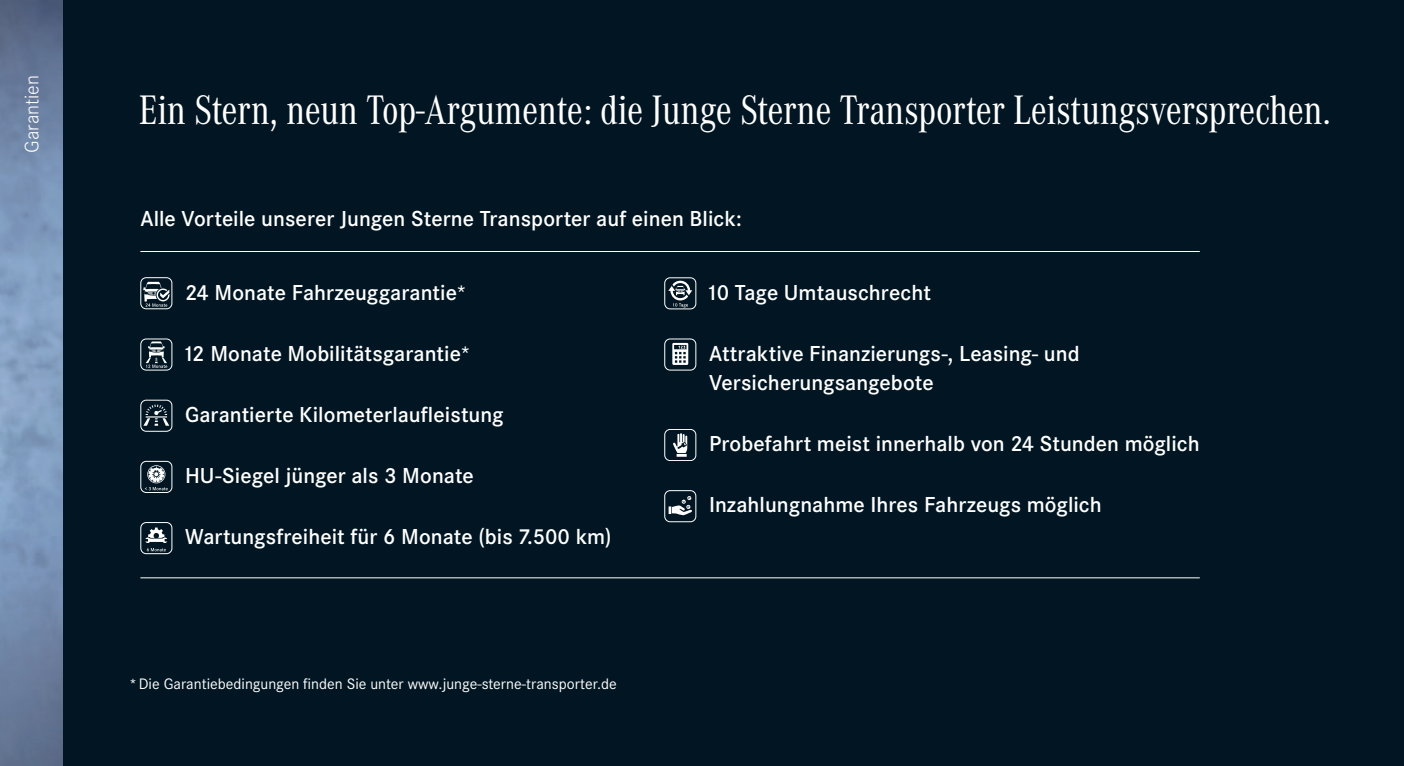
<style>
.page{position:relative;width:1404px;height:766px;background:#fff}
.page>*{position:absolute;margin:0;border:0;box-sizing:border-box;transform-origin:0 0}
.t1{font:42.75px "Corporate A Con";letter-spacing:-.01em;color:#fff}
.t2{font:600 22.5px/29.2px "Corporate S";color:#fff}
.t3{font:300 20.25px "Corporate S";color:#fff}
.t4{font:15.75px "Corporate S";color:#fff}
</style>
<div class="page">
<img style="left:0;top:0;width:64px;height:765px">
<div style="left:64px;top:0;width:1339px;height:765px;background:#011622"></div>
<img style="left:1403px;top:0;width:1px;height:765px">
<div style="left:140px;top:277px;width:32px;height:32px;border:1px solid #fff;border-radius:5px"></div>
<svg style="left:143px;top:282px;width:26px;height:25px"></svg>
<div style="left:140px;top:338px;width:32px;height:32px;border:1px solid #fff;border-radius:5px"></div>
<svg style="left:146px;top:341px;width:21px;height:27px"></svg>
<div style="left:140px;top:399px;width:32px;height:32px;border:1px solid #fff;border-radius:5px"></div>
<svg style="left:144px;top:404px;width:25px;height:21px"></svg>
<div style="left:140px;top:461px;width:32px;height:31px;border:1px solid #fff;border-radius:5px"></div>
<svg style="left:145px;top:465px;width:23px;height:25px"></svg>
<div style="left:140px;top:522px;width:32px;height:32px;border:1px solid #fff;border-radius:5px"></div>
<svg style="left:145px;top:527px;width:22px;height:24px"></svg>
<hr style="left:140px;top:251px;width:1059px;height:1px;background:#fff">
<div style="left:664px;top:277px;width:32px;height:32px;border:1px solid #fff;border-radius:5px"></div>
<svg style="left:668px;top:280px;width:24px;height:27px"></svg>
<div style="left:664px;top:338px;width:32px;height:32px;border:1px solid #fff;border-radius:5px"></div>
<svg style="left:672px;top:343px;width:16px;height:22px"></svg>
<div style="left:664px;top:429px;width:32px;height:32px;border:1px solid #fff;border-radius:5px"></div>
<svg style="left:673px;top:433px;width:14px;height:23px"></svg>
<div style="left:664px;top:490px;width:32px;height:32px;border:1px solid #fff;border-radius:5px"></div>
<svg style="left:668px;top:496px;width:24px;height:19px"></svg>
<hr style="left:140px;top:577px;width:1059px;height:1px;background:#fff">
<p class="t3" style="left:24px;top:152px;width:79px;rotate:-90deg">Garantien</p>
<h1 class="t1" style="left:139px;top:93px;width:1193px">Ein Stern, neun Top-Argumente: die Junge Sterne Transporter Leistungsversprechen.</h1>
<p class="t2" style="left:140px;top:205px;width:602px">Alle Vorteile unserer Jungen Sterne Transporter auf einen Blick:</p>
<p class="t2" style="left:185px;top:279px;width:283px">24 Monate Fahrzeuggarantie*</p>
<p class="t2" style="left:182px;top:340px;width:291px">12 Monate Mobilitätsgarantie*</p>
<p class="t2" style="left:185px;top:401px;width:320px">Garantierte Kilometerlaufleistung</p>
<p class="t2" style="left:185px;top:462px;width:290px">HU-Siegel jünger als 3 Monate</p>
<p class="t2" style="left:185px;top:523px;width:428px">Wartungsfreiheit für 6 Monate (bis 7.500 km)</p>
<p class="t4" style="left:129px;top:677px;width:489px">* Die Garantiebedingungen finden Sie unter www.junge-sterne-transporter.de</p>
<p class="t2" style="left:705px;top:279px;width:227px">10 Tage Umtauschrecht</p>
<p class="t2" style="left:709px;top:340px;width:372px">Attraktive Finanzierungs-, Leasing- und<br>Versicherungsangebote</p>
<p class="t2" style="left:709px;top:430px;width:492px">Probefahrt meist innerhalb von 24 Stunden möglich</p>
<p class="t2" style="left:709px;top:491px;width:394px">Inzahlungnahme Ihres Fahrzeugs möglich</p>
</div>
